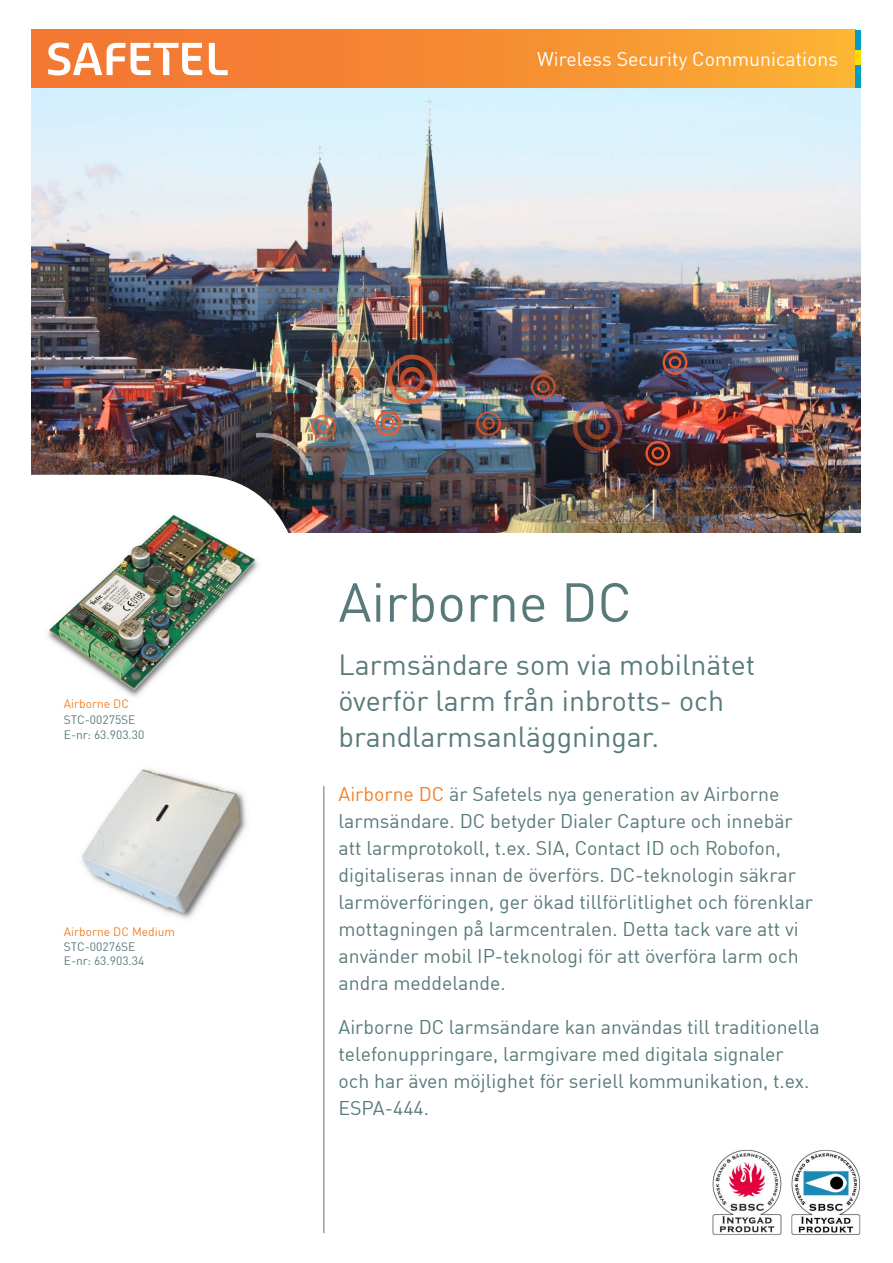
<style>
.page{position:relative;width:893px;height:1263px;background:#fff}
.page>*{position:absolute;margin:0;border:0;box-sizing:border-box;transform-origin:0 0}
.Header1_-_First_page{font:54px "DIN Offc";color:#587a7b}
.Header2_-_Main_ingre{font:28.5px/36px "DIN Offc";color:#587a7b}
.Header3{font:19.5px/27px "DIN Offc";color:#587a7b}
.t1{font:19.5px "DIN Offc";color:#fff}
.Small_text{font:12px/13.5px "DIN Offc";color:#587a7b}
.Small_text-2{font:12px "DIN Offc";color:#f48026}
.s1{color:#f48026}
</style>
<div class="page">
<img style="left:32px;top:87px;width:829px;height:446px">
<div style="left:32px;top:30px;width:823px;height:57px;background:linear-gradient(to right,#f27034,#faac33)"></div>
<svg style="left:209px;top:43px;width:19px;height:32px"></svg>
<svg style="left:131px;top:43px;width:71px;height:32px"></svg>
<svg style="left:48px;top:43px;width:77px;height:32px"></svg>
<hr style="left:323px;top:786px;width:1px;height:447px;background:#587a7b">
<div style="left:855px;top:30px;width:6px;height:20px;background:#009fc3"></div>
<div style="left:855px;top:65px;width:6px;height:22px;background:#009fc3"></div>
<svg style="left:855px;top:50px;width:6px;height:4px"></svg>
<svg style="left:855px;top:61px;width:6px;height:4px"></svg>
<div style="left:855px;top:54px;width:6px;height:7px;background:#ffdc01"></div>
<img style="left:712px;top:1149px;width:149px;height:86px">
<img style="left:573px;top:402px;width:49px;height:50px">
<svg style="left:663px;top:350px;width:24px;height:25px"></svg>
<svg style="left:476px;top:411px;width:25px;height:25px"></svg>
<svg style="left:531px;top:374px;width:25px;height:25px"></svg>
<svg style="left:701px;top:398px;width:25px;height:25px"></svg>
<svg style="left:645px;top:441px;width:25px;height:25px"></svg>
<img style="left:31px;top:355px;width:406px;height:178px">
<img style="left:38px;top:512px;width:224px;height:185px">
<img style="left:82px;top:769px;width:165px;height:150px">
<p class="t1" style="left:537px;top:47px;width:302px">Wireless Security Communications</p>
<p class="Small_text-2" style="left:64px;top:696px;width:67px">Airborne DC</p>
<p class="Small_text" style="left:64px;top:712px;width:73px">STC-00275SE</p>
<p class="Small_text" style="left:64px;top:728px;width:82px">E-nr: 63.903.30</p>
<p class="Small_text-2" style="left:64px;top:924px;width:113px">Airborne DC Medium</p>
<p class="Small_text" style="left:64px;top:940px;width:82px">STC-00276SE<br>E-nr: 63.903.34</p>
<p class="Header1_-_First_page" style="left:338px;top:568px;width:295px">Airborne DC</p>
<p class="Header2_-_Main_ingre" style="left:338px;top:646px;width:418px">Larmsändare som via mobilnätet överför larm från inbrotts- och brandlarmsanläggningar.</p>
<p class="Header3" style="left:338px;top:780px;width:476px"><span class="s1">Airborne DC</span> är Safetels nya generation av Airborne larmsändare. DC betyder Dialer Capture och innebär att larmprotokoll, t.ex. SIA, Contact ID och Robofon, digitaliseras innan de överförs. DC-teknologin säkrar larmöverföringen, ger ökad tillförlitlighet och förenklar mottagningen på larmcentralen. Detta tack vare att vi använder mobil IP-teknologi för att överföra larm och andra meddelande.</p>
<p class="Header3" style="left:338px;top:1013px;width:483px">Airborne DC larmsändare kan användas till traditionella telefonuppringare, larmgivare med digitala signaler<br>och har även möjlighet för seriell kommunikation, t.ex.<br>ESPA-444.</p>
</div>
